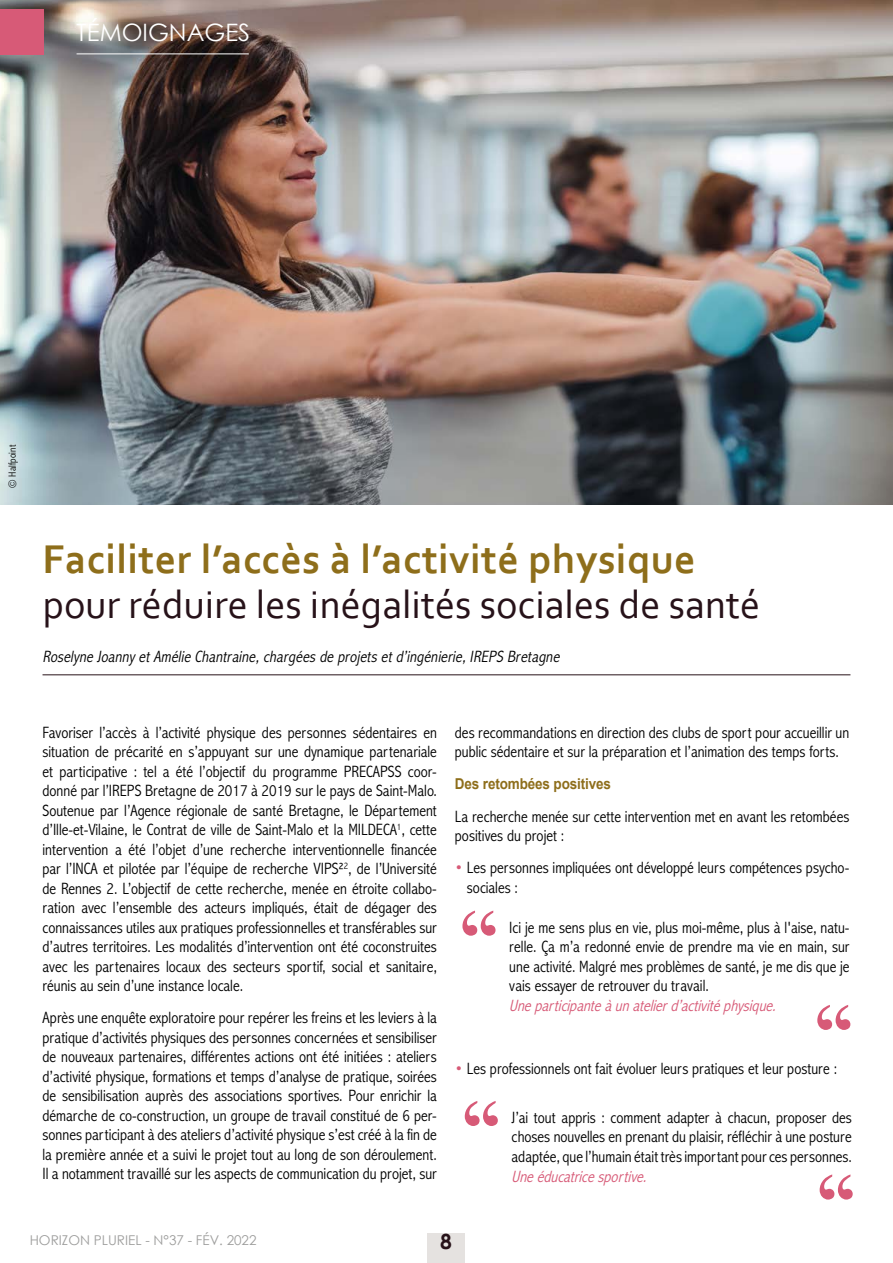
<style>
.page{position:relative;width:893px;height:1263px;background:#fff}
.page>*{position:absolute;margin:0;border:0;box-sizing:border-box;transform-origin:0 0}
.t1{font:700 42px "Corbel";letter-spacing:.01em;color:#8e6e1b}
.t2{font:40.5px "Corbel";color:#271219}
.t3{font:24px "Century Gothic";color:#fff}
.t4{font:700 21px "Century Gothic";color:#271219}
.t5{font:300 condensed 16.5px/19.5px "Abadi MT Std";color:#000;text-align:justify}
.t6{font:italic 300 condensed 16.5px "Abadi MT Std";color:#000}
.t7{font:italic 300 condensed 16.5px "Abadi MT Std";color:#d75a77}
.t8{font:700 15px "Arial";letter-spacing:-.01em;color:#8e6e1b;scale:.9 1}
.t9{font:13.5px "Century Gothic";color:#9d9d9c}
.t10{font:300 condensed 10.5px "Abadi MT Std";letter-spacing:.01em;color:#000}
.s1{color:#d75a77}
</style>
<div class="page">
<div style="left:427px;top:1233px;width:38px;height:30px;background:#e5e2e0"></div>
<img style="left:0;top:0;width:893px;height:505px">
<svg style="left:462px;top:910px;width:33px;height:26px"></svg>
<svg style="left:817px;top:1005px;width:33px;height:25px"></svg>
<svg style="left:465px;top:1101px;width:33px;height:25px"></svg>
<svg style="left:820px;top:1174px;width:33px;height:25px"></svg>
<hr style="left:43px;top:674px;width:807px;height:1px;background:#271219">
<div style="left:0;top:9px;width:44px;height:45px;background:#d75a77"></div>
<hr style="left:77px;top:54px;width:172px;height:1px;background:#fff">
<h3 class="t3" style="left:77px;top:16px;width:175px">TÉMOIGNAGES</h3>
<p class="t10" style="left:7px;top:488px;width:44px;rotate:-90deg">© Halfpoint</p>
<h1 class="t1" style="left:43px;top:533px;width:654px">Faciliter l’accès à l’activité physique</h1>
<h2 class="t2" style="left:43px;top:579px;width:719px">pour réduire les inégalités sociales de santé</h2>
<p class="t6" style="left:43px;top:647px;width:522px">Roselyne Joanny etAmélie Chantraine,chargées de projets etd’ingénierie,IREPS Bretagne</p>
<p class="t5" style="left:43px;top:723px;width:396px">Favoriser l’accès à l’activité physique des personnes sédentaires en situation de précarité en s’appuyant sur une dynamique partenariale et participative : tel a été l’objectif du programme PRECAPSS coor&shy;donné par l’IREPS Bretagne de 2017 à 2019 sur le pays de Saint-Malo.<br>Soutenue par l’Agence régionale de santé Bretagne, le Département d’Ille-et-Vilaine, le Contrat de ville de Saint-Malo et la MILDECA<sup>1</sup>, cette intervention a été l’objet d’une recherche interventionnelle financée par l’INCA et pilotée par l’équipe de recherche VIPS²<sup>2</sup>, de l’Université de Rennes 2. L’objectif de cette recherche, menée en étroite collabo&shy;ration avec l’ensemble des acteurs impliqués, était de dégager des connaissances utiles aux pratiques professionnelles et transférables sur d’autres territoires. Les modalités d’intervention ont été coconstruites avec les partenaires locaux des secteurs sportif, social et sanitaire, réunis au sein d’une instance locale.</p>
<p class="t5" style="left:43px;top:1008px;width:396px">Après une enquête exploratoire pour repérer les freins et les leviers à la pratique d’activités physiques des personnes concernées et sensibiliser de nouveaux partenaires, différentes actions ont été initiées : ateliers d’activité physique, formations et temps d’analyse de pratique, soirées de sensibilisation auprès des associations sportives. Pour enrichir la démarche de co-construction, un groupe de travail constitué de 6 per&shy;sonnes participant à des ateliers d’activité physique s’est créé à la fin de la première année et a suivi le projet tout au long de son déroulement.<br>Il a notamment travaillé sur les aspects de communication du projet, sur</p>
<p class="t5" style="left:455px;top:723px;width:396px">des recommandations en direction des clubs de sport pour accueillir un public sédentaire et sur la préparation et l’animation des temps forts.</p>
<p class="t8" style="left:455px;top:774px;width:175px">Des retombées positives</p>
<p class="t5" style="left:455px;top:807px;width:396px">La recherche menée sur cette intervention met en avant les retombées positives du projet :</p>
<p class="t5" style="left:467px;top:858px;width:384px;text-indent:-12px"><span class="s1">•</span> Les personnes impliquées ont développé leurs compétences psycho&shy;sociales :</p>
<p class="t5" style="left:509px;top:918px;width:342px">Ici je me sens plus en vie, plus moi-même, plus à l'aise, natu&shy;relle. Ça m’a redonné envie de prendre ma vie en main, sur une activité. Malgré mes problèmes de santé, je me dis que je vais essayer de retrouver du travail.</p>
<p class="t7" style="left:509px;top:996px;width:272px">Uneparticipanteàunatelierd’activitéphysique.</p>
<p class="t5" style="left:455px;top:1059px;width:384px"><span class="s1">•</span> Les professionnels ont fait évoluer leurs pratiques et leur posture :</p>
<p class="t5" style="left:512px;top:1108px;width:342px">J’ai tout appris : comment adapter à chacun, proposer des choses nouvelles en prenant du plaisir, réfléchir à une posture adaptée, que l’humain était très important pour ces personnes.</p>
<p class="t7" style="left:512px;top:1167px;width:141px">Uneéducatricesportive.</p>
<p class="t9" style="left:30px;top:1230px;width:228px">HORIZON PLURIEL - N°37 - FÉV. 2022</p>
<p class="t4" style="left:440px;top:1226px;width:13px">8</p>
</div>
